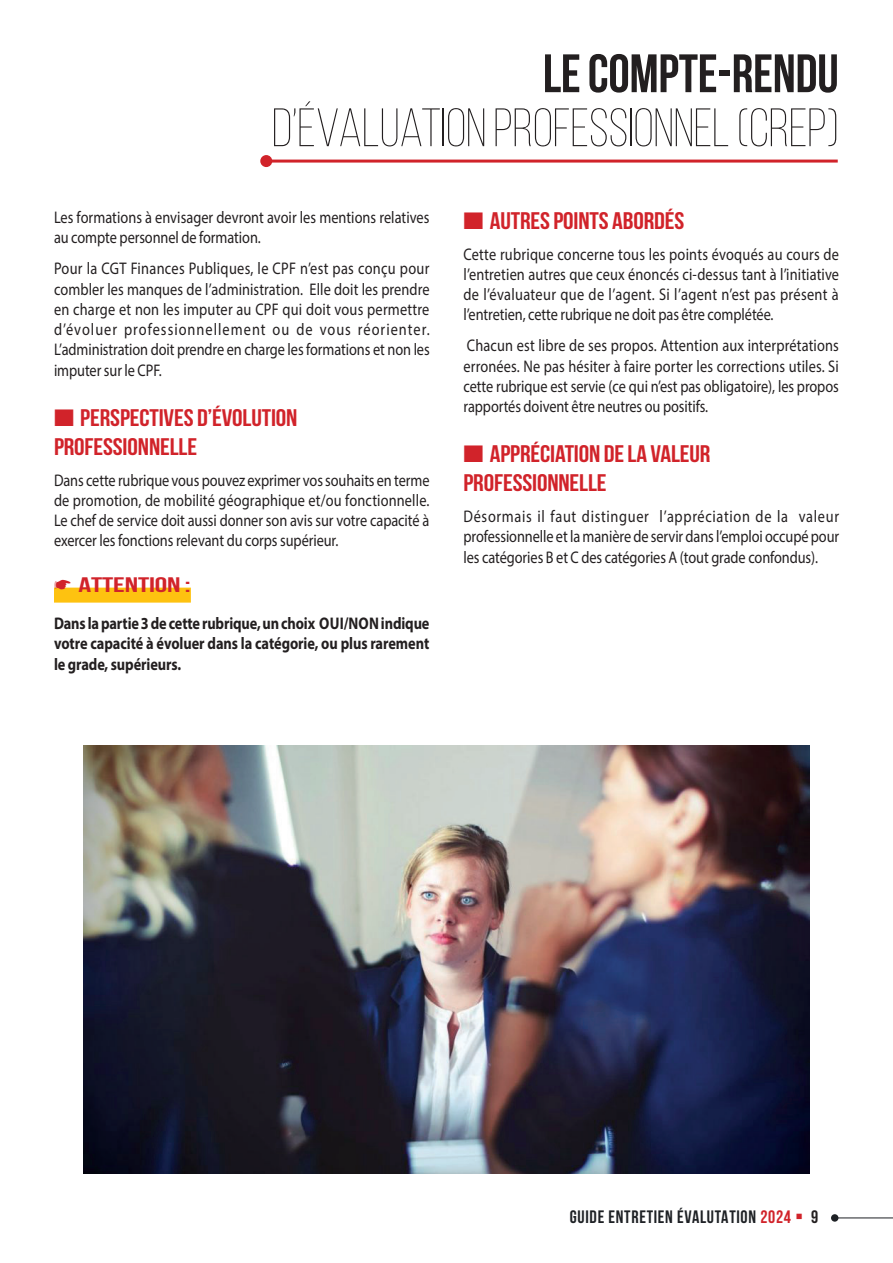
<style>
.page{position:relative;width:893px;height:1263px;background:#fff}
.page>*{position:absolute;margin:0;border:0;box-sizing:border-box;transform-origin:0 0}
.t1{font:300 54px "Bebas Neue";letter-spacing:-.005em;color:#231f20}
.t2{font:700 54px "Bebas Neue";letter-spacing:-.005em;color:#231f20}
.t3{font:700 24px/28.8px "Bebas Neue";letter-spacing:-.005em;color:#d1232a;scale:1.1 1}
.t4{font:700 21px "Bebas Neue";letter-spacing:-.005em;color:#d1232a;scale:1.5 1}
.t5{font:700 18px "Bebas Neue";letter-spacing:.04em;color:#1e2125}
.t6{font:16.8px/20.2px "Myriad Pro";letter-spacing:-.005em;color:#231f20;text-align:justify;scale:.85 1}
.t7{font:700 16.8px/20.2px "Myriad Pro";letter-spacing:-.005em;color:#231f20;text-align:justify;scale:.85 1}
.s1{color:#d1232a}
.s2{color:#231f20}
</style>
<div class="page">
<hr style="left:837px;top:1217px;width:56px;height:1px;background:#1e2125">
<div style="left:831px;top:1214px;width:7px;height:8px;background:#1e2125;border-radius:50%"></div>
<div style="left:54px;top:588px;width:137px;height:15px;background:#fec210"></div>
<hr style="left:266px;top:160px;width:572px;height:3px;background:#d1232a">
<div style="left:260px;top:155px;width:12px;height:12px;background:#d1232a;border-radius:50%"></div>
<img style="left:84px;top:745px;width:725px;height:429px">
<h1 class="t2" style="left:543px;top:44px;width:297px">LE COMPTE-RENDU</h1>
<h1 class="t1" style="left:272px;top:99px;width:568px">D’ÉVALUATION PROFESSIONNEL (CREP)</h1>
<p class="t6" style="left:54px;top:207px;width:443px">Les formations à envisager devront avoir les mentions relatives au compte personnel de formation.</p>
<p class="t6" style="left:54px;top:258px;width:444px">Pour la CGT Finances Publiques, le CPF n’est pas conçu pour combler les manques de l’administration. Elle doit les prendre en charge et non les imputer au CPF qui doit vous permettre d’évoluer professionnellement ou de vous réorienter.<br>L’administration doit prendre en charge les formations et non les imputer sur le CPF.</p>
<h2 class="t3" style="left:54px;top:403px;width:223px">■ PERSPECTIVES D’ÉVOLUTION<br>PROFESSIONNELLE</h2>
<p class="t6" style="left:54px;top:470px;width:443px">Dans cette rubrique vous pouvez exprimer vos souhaits en terme de promotion, de mobilité géographique et/ou fonctionnelle.<br>Le chef de service doit aussi donner son avis sur votre capacité à exercer les fonctions relevant du corps supérieur.</p>
<p class="t4" style="left:54px;top:573px;width:93px">☛ ATTENTION :</p>
<p class="t7" style="left:54px;top:613px;width:443px">Dans la partie 3 de cette rubrique, un choix OUI/NON indique votre capacité à évoluer dans la catégorie, ou plus rarement le grade, supérieurs.</p>
<h2 class="t3" style="left:463px;top:206px;width:202px">■ AUTRES POINTS ABORDÉS</h2>
<p class="t6" style="left:463px;top:244px;width:443px">Cette rubrique concerne tous les points évoqués au cours de l’entretien autres que ceux énoncés ci-dessus tant à l’initiative de l’évaluateur que de l’agent. Si l’agent n’est pas présent à l’entretien, cette rubrique ne doit pas être complétée.</p>
<p class="t6" style="left:463px;top:335px;width:443px">Chacun est libre de ses propos. Attention aux interprétations erronées. Ne pas hésiter à faire porter les corrections utiles. Si cette rubrique est servie (ce qui n’est pas obligatoire), les propos rapportés doivent être neutres ou positifs.</p>
<h2 class="t3" style="left:463px;top:439px;width:226px">■ APPRÉCIATION DE LA VALEUR<br>PROFESSIONNELLE</h2>
<p class="t6" style="left:463px;top:506px;width:444px">Désormais il faut distinguer l’appréciation de la valeur professionnelle et la manière de servir dans l’emploi occupé pour les catégories B et C des catégories A (tout grade confondus).</p>
<p class="t5" style="left:570px;top:1207px;width:250px">GUIDE ENTRETIEN ÉVALUTATION <span class="s1">2024</span> <span class="s1">▪</span> <span class="s2">9</span></p>
</div>
